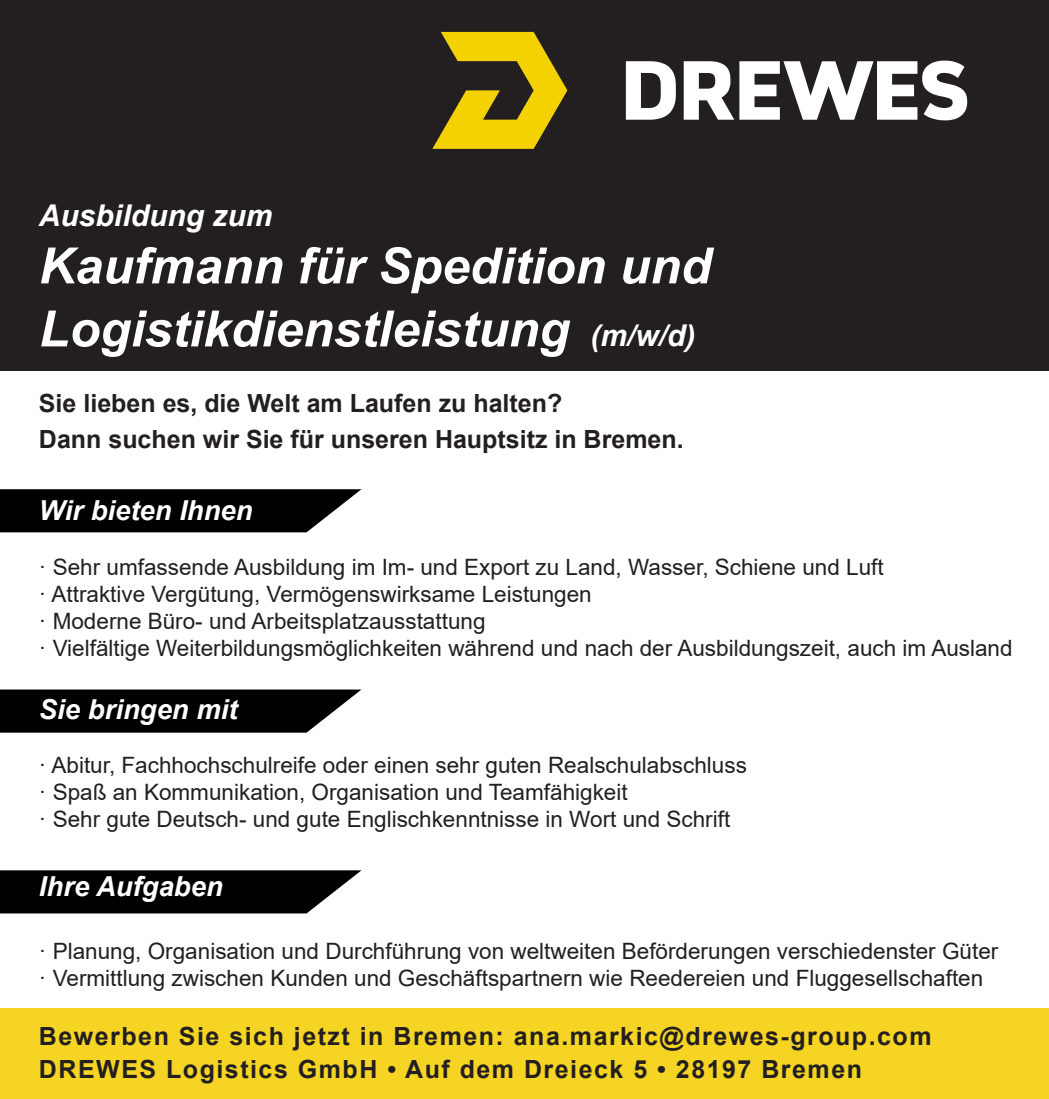
<style>
.page{position:relative;width:1049px;height:1099px;background:#fff}
.page>*{position:absolute;margin:0;border:0;box-sizing:border-box;transform-origin:0 0}
.t1{font:italic 700 50px/63px "Arial";color:#fff}
.t2{font:italic 700 30px "Arial";color:#fff}
.t3{font:italic 700 27.5px "Arial";color:#fff}
.t4{font:700 25px/32.5px "Arial";letter-spacing:.06em;color:#231f20}
.t5{font:700 25px "Arial";color:#231f20}
.t6{font:22.5px "Arial";color:#231f20}
.s1{font-size:30px}
</style>
<div class="page">
<svg style="left:0;top:489px;width:361px;height:43px;background:#141414"></svg>
<svg style="left:0;top:689px;width:361px;height:43px;background:#151515"></svg>
<div style="left:0;top:0;width:1049px;height:371px;background:#231f20"></div>
<div style="left:0;top:1007px;width:1049px;height:91px;background:#f6d423"></div>
<svg style="left:0;top:870px;width:361px;height:43px;background:#141414"></svg>
<svg style="left:626px;top:61px;width:50px;height:59px"></svg>
<svg style="left:684px;top:60px;width:283px;height:60px"></svg>
<svg style="left:432px;top:32px;width:135px;height:117px"></svg>
<p class="t2" style="left:39px;top:195px;width:235px">Ausbildung zum</p>
<p class="t1" style="left:39px;top:236px;width:674px">Kaufmann für Spedition und<br>Logistikdienstleistung <span class="s1">(m/w/d)</span></p>
<p class="t5" style="left:39px;top:386px;width:525px">Sie lieben es, die Welt am Laufen zu halten?</p>
<p class="t5" style="left:39px;top:422px;width:646px">Dann suchen wir Sie für unseren Hauptsitz in Bremen.</p>
<p class="t3" style="left:39px;top:492px;width:215px">Wir bieten Ihnen</p>
<p class="t6" style="left:39px;top:551px;width:846px">· Sehr umfassende Ausbildung im Im- und Export zu Land, Wasser, Schiene und Luft</p>
<p class="t6" style="left:39px;top:578px;width:554px">· Attraktive Vergütung, Vermögenswirksame Leistungen</p>
<p class="t6" style="left:39px;top:605px;width:448px">· Moderne Büro- und Arbeitsplatzausstattung</p>
<p class="t6" style="left:39px;top:632px;width:975px">· Vielfältige Weiterbildungsmöglichkeiten während und nach der Ausbildungszeit, auch im Ausland</p>
<p class="t3" style="left:39px;top:690px;width:200px">Sie bringen mit</p>
<p class="t6" style="left:39px;top:749px;width:709px">· Abitur, Fachhochschulreife oder einen sehr guten Realschulabschluss</p>
<p class="t6" style="left:39px;top:776px;width:590px">· Spaß an Kommunikation, Organisation und Teamfähigkeit</p>
<p class="t6" style="left:39px;top:803px;width:693px">· Sehr gute Deutsch- und gute Englischkenntnisse in Wort und Schrift</p>
<p class="t3" style="left:39px;top:867px;width:185px">Ihre Aufgaben</p>
<p class="t6" style="left:39px;top:935px;width:961px">· Planung, Organisation und Durchführung von weltweiten Beförderungen verschiedenster Güter</p>
<p class="t6" style="left:39px;top:962px;width:946px">· Vermittlung zwischen Kunden und Geschäftspartnern wie Reedereien und Fluggesellschaften</p>
<p class="t4" style="left:39px;top:1020px;width:894px">Bewerben Sie sich jetzt in Bremen: ana.markic@drewes-group.com<br>DREWES Logistics GmbH • Auf dem Dreieck 5 • 28197 Bremen</p>
</div>
